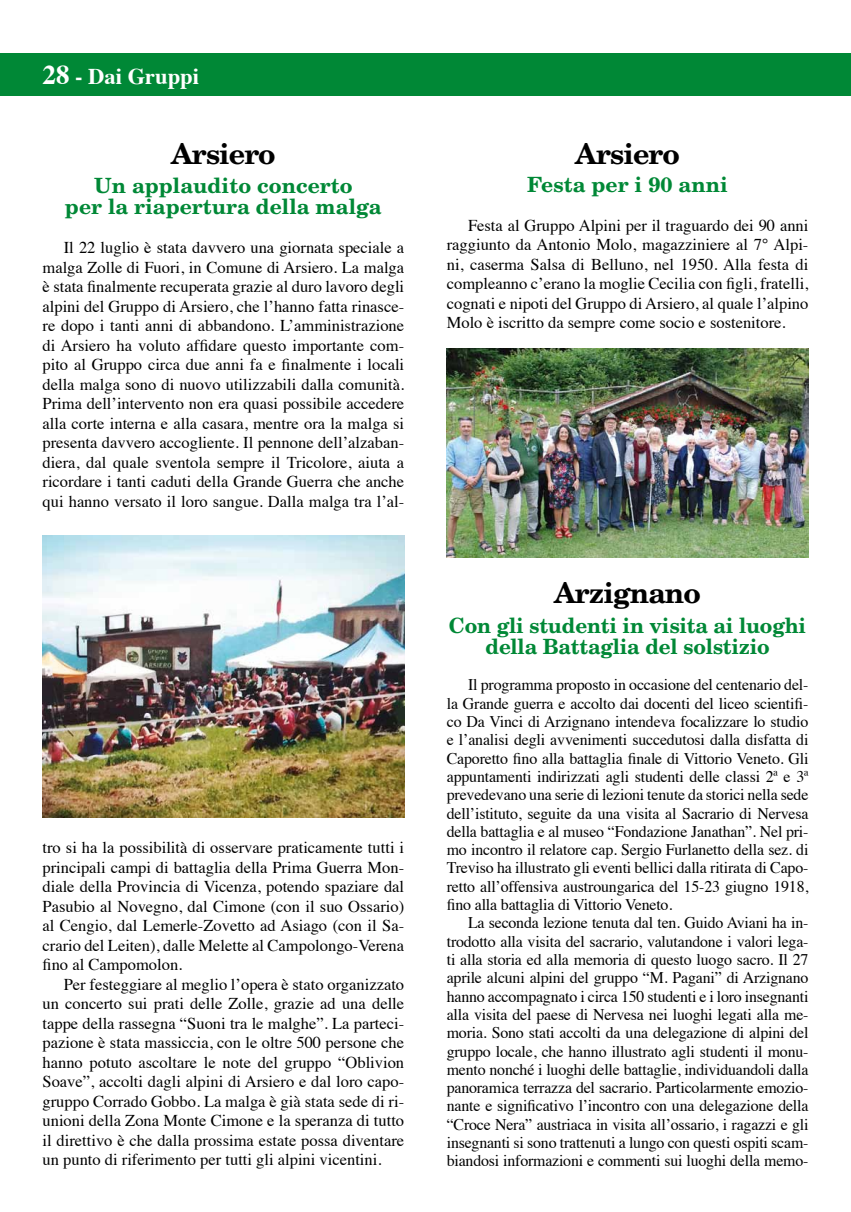
<style>
.page{position:relative;width:851px;height:1212px;background:#fff}
.page>*{position:absolute;margin:0;border:0;box-sizing:border-box;transform-origin:0 0}
.t1{font:700 28.5px "New Century Schlbk";letter-spacing:-.03em;color:#000}
.t2{font:700 22.5px "Times";color:#fff}
.t3{font:700 21px/21px "New Century Schlbk";letter-spacing:-.01em;color:#008836;text-align:center}
.t4{font:16.5px/19.5px "Times";color:#000;text-align:justify}
.t5{font:16.2px/18.3px "Times";letter-spacing:-.01em;color:#000;text-align:justify}
.s1{font-size:27px}
</style>
<div class="page">
<div style="left:0;top:53px;width:850px;height:43px;background:#008836"></div>
<img style="left:43px;top:536px;width:361px;height:281px">
<img style="left:446px;top:349px;width:362px;height:208px">
<h2 class="t2" style="left:43px;top:55px;width:158px"><span class="s1">28</span> - Dai Gruppi</h2>
<h1 class="t1" style="left:171px;top:135px;width:106px">Arsiero</h1>
<p class="t3" style="left:65px;top:175px;width:318px">Un applaudito concerto<br>per la riapertura della malga</p>
<p class="t4" style="left:43px;top:236px;width:363px;text-indent:21px">Il 22 luglio è stata davvero una giornata speciale a malga Zolle di Fuori, in Comune di Arsiero. La malga è stata finalmente recuperata grazie al duro lavoro degli alpini del Gruppo di Arsiero, che l’hanno fatta rinasce&shy;re dopo i tanti anni di abbandono. L’amministrazione di Arsiero ha voluto affidare questo importante com&shy;pito al Gruppo circa due anni fa e finalmente i locali della malga sono di nuovo utilizzabili dalla comunità.<br>Prima dell’intervento non era quasi possibile accedere alla corte interna e alla casara, mentre ora la malga si presenta davvero accogliente. Il pennone dell’alzaban&shy;diera, dal quale sventola sempre il Tricolore, aiuta a ricordare i tanti caduti della Grande Guerra che anche qui hanno versato il loro sangue. Dalla malga tra l’al-</p>
<p class="t4" style="left:43px;top:836px;width:363px">tro si ha la possibilità di osservare praticamente tutti i principali campi di battaglia della Prima Guerra Mon&shy;diale della Provincia di Vicenza, potendo spaziare dal Pasubio al Novegno, dal Cimone (con il suo Ossario) al Cengio, dal Lemerle-Zovetto ad Asiago (con il Sa&shy;crario del Leiten), dalle Melette al Campolongo-Verena fino al Campomolon.</p>
<p class="t4" style="left:43px;top:973px;width:363px;text-indent:21px">Per festeggiare al meglio l’opera è stato organizzato un concerto sui prati delle Zolle, grazie ad una delle tappe della rassegna “Suoni tra le malghe”. La parteci&shy;pazione è stata massiccia, con le oltre 500 persone che hanno potuto ascoltare le note del gruppo “Oblivion Soave”, accolti dagli alpini di Arsiero e dal loro capo&shy;gruppo Corrado Gobbo. La malga è già stata sede di ri&shy;unioni della Zona Monte Cimone e la speranza di tutto il direttivo è che dalla prossima estate possa diventare un punto di riferimento per tutti gli alpini vicentini.</p>
<h1 class="t1" style="left:575px;top:135px;width:106px">Arsiero</h1>
<p class="t3" style="left:527px;top:173px;width:202px">Festa per i 90 anni</p>
<p class="t4" style="left:446px;top:214px;width:363px;text-indent:21px">Festa al Gruppo Alpini per il traguardo dei 90 anni raggiunto da Antonio Molo, magazziniere al 7° Alpi&shy;ni, caserma Salsa di Belluno, nel 1950. Alla festa di compleanno c’erano la moglie Cecilia con figli, fratelli, cognati e nipoti del Gruppo di Arsiero, al quale l’alpino Molo è iscritto da sempre come socio e sostenitore.</p>
<h1 class="t1" style="left:554px;top:575px;width:148px">Arzignano</h1>
<p class="t3" style="left:449px;top:614px;width:359px">Con gli studenti in visita ai luoghi della Battaglia del solstizio</p>
<p class="t5" style="left:446px;top:674px;width:363px;text-indent:21px">Il programma proposto in occasione del centenario del&shy;la Grande guerra e accolto dai docenti del liceo scientifi&shy;co Da Vinci di Arzignano intendeva focalizzare lo studio e l’analisi degli avvenimenti succedutosi dalla disfatta di Caporetto fino alla battaglia finale di Vittorio Veneto. Gli appuntamenti indirizzati agli studenti delle classi 2ª e 3ª prevedevano una serie di lezioni tenute da storici nella sede dell’istituto, seguite da una visita al Sacrario di Nervesa della battaglia e al museo “Fondazione Janathan”. Nel pri&shy;mo incontro il relatore cap. Sergio Furlanetto della sez. di Treviso ha illustrato gli eventi bellici dalla ritirata di Capo&shy;retto all’offensiva austroungarica del 15-23 giugno 1918, fino alla battaglia di Vittorio Veneto.</p>
<p class="t5" style="left:446px;top:912px;width:363px;text-indent:21px">La seconda lezione tenuta dal ten. Guido Aviani ha in&shy;trodotto alla visita del sacrario, valutandone i valori lega&shy;ti alla storia ed alla memoria di questo luogo sacro. Il 27 aprile alcuni alpini del gruppo “M. Pagani” di Arzignano hanno accompagnato i circa 150 studenti e i loro insegnanti alla visita del paese di Nervesa nei luoghi legati alla me&shy;moria. Sono stati accolti da una delegazione di alpini del gruppo locale, che hanno illustrato agli studenti il monu&shy;mento nonché i luoghi delle battaglie, individuandoli dalla panoramica terrazza del sacrario. Particolarmente emozio&shy;nante e significativo l’incontro con una delegazione della “Croce Nera” austriaca in visita all’ossario, i ragazzi e gli insegnanti si sono trattenuti a lungo con questi ospiti scam&shy;biandosi informazioni e commenti sui luoghi della memo-</p>
</div>
